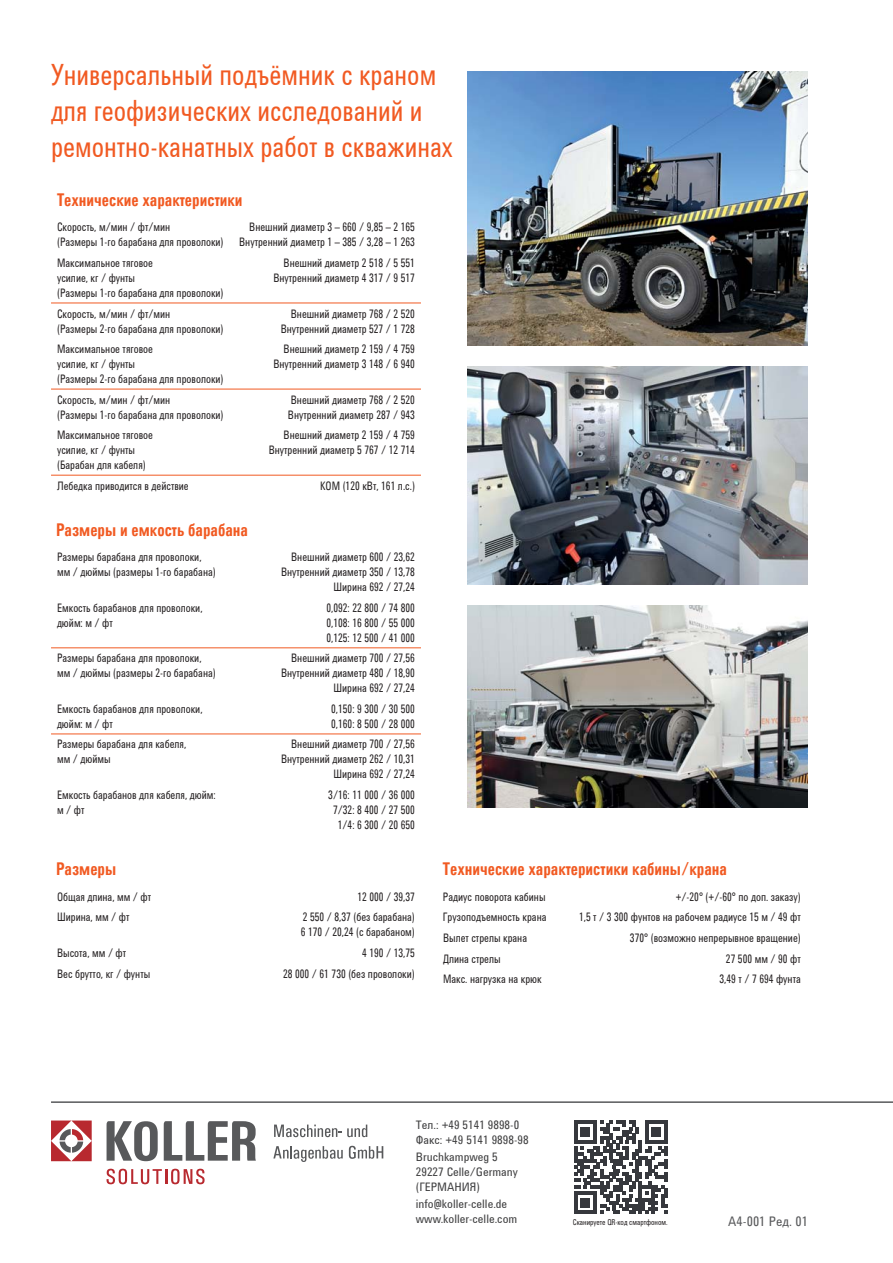
<style>
.page{position:relative;width:893px;height:1263px;background:#fff}
.page>*{position:absolute;margin:0;border:0;box-sizing:border-box;transform-origin:0 0}
.t1{font:30px/36px "Utah WGL Cond";color:#f15a22;scale:.85 1}
.t2{font:700 18px "Utah WGL Cond";color:#f15a22;scale:.85 1}
.t3{font:13.5px "Utah WGL Cond";color:#58595b}
.t4{font:12px/15px "Utah WGL Cond";color:#231f20;scale:.85 1}
.t5{font:12px/15px "Utah WGL Cond";color:#404041}
.t6{font:8.25px "Utah WGL Cond";color:#231f20;scale:.86 1}
</style>
<div class="page">
<svg style="left:107px;top:1121px;width:51px;height:40px"></svg>
<svg style="left:164px;top:1121px;width:92px;height:40px"></svg>
<svg style="left:107px;top:1169px;width:98px;height:15px"></svg>
<svg style="left:51px;top:1120px;width:41px;height:41px"></svg>
<svg style="left:274px;top:1124px;width:93px;height:13px"></svg>
<svg style="left:273px;top:1146px;width:70px;height:16px"></svg>
<svg style="left:349px;top:1146px;width:34px;height:13px"></svg>
<svg style="left:574px;top:1120px;width:93px;height:94px"></svg>
<hr style="left:51px;top:1101px;width:842px;height:2px;background:#58595b">
<img style="left:468px;top:71px;width:340px;height:274px">
<img style="left:468px;top:366px;width:340px;height:219px">
<img style="left:468px;top:606px;width:340px;height:201px">
<hr style="left:51px;top:648px;width:370px;height:1px;background:#f15a22">
<hr style="left:51px;top:734px;width:370px;height:1px;background:#f15a22">
<hr style="left:51px;top:303px;width:370px;height:1px;background:#f15a22">
<hr style="left:51px;top:389px;width:370px;height:1px;background:#f15a22">
<hr style="left:51px;top:475px;width:370px;height:1px;background:#f15a22">
<h1 class="t1" style="left:51px;top:56px;width:474px">Универсальный подъёмник с краном для геофизических исследований и ремонтно-канатных работ в скважинах</h1>
<h2 class="t2" style="left:57px;top:186px;width:220px">Технические характеристики</h2>
<p class="t4" style="left:57px;top:219px;width:197px">Скорость, м/мин / фт/мин<br>(Размеры 1-го барабана для проволоки)</p>
<p class="t4" style="left:239px;top:219px;width:208px;text-align:right">Внешний диаметр 3 – 660 / 9,85 – 2 165<br>Внутренний диаметр 1 – 385 / 3,28 – 1 263</p>
<p class="t4" style="left:57px;top:255px;width:197px">Максимальное тяговое<br>усилие, кг / фунты<br>(Размеры 1-го барабана для проволоки)</p>
<p class="t4" style="left:273px;top:255px;width:168px;text-align:right">Внешний диаметр 2 518 / 5 551<br>Внутренний диаметр 4 317 / 9 517</p>
<p class="t4" style="left:57px;top:305px;width:197px">Скорость, м/мин / фт/мин<br>(Размеры 2-го барабана для проволоки)</p>
<p class="t4" style="left:281px;top:305px;width:159px;text-align:right">Внешний диаметр 768 / 2 520<br>Внутренний диаметр 527 / 1 728</p>
<p class="t4" style="left:57px;top:341px;width:197px">Максимальное тяговое<br>усилие, кг / фунты<br>(Размеры 2-го барабана для проволоки)</p>
<p class="t4" style="left:273px;top:341px;width:168px;text-align:right">Внешний диаметр 2 159 / 4 759<br>Внутренний диаметр 3 148 / 6 940</p>
<p class="t4" style="left:57px;top:391px;width:197px">Скорость, м/мин / фт/мин<br>(Размеры 1-го барабана для проволоки)</p>
<p class="t4" style="left:288px;top:391px;width:151px">Внешний диаметр 768 / 2 520<br>Внутренний диаметр 287 / 943</p>
<p class="t4" style="left:57px;top:427px;width:114px">Максимальное тяговое усилие, кг / фунты (Барабан для кабеля)</p>
<p class="t4" style="left:269px;top:427px;width:174px;text-align:right">Внешний диаметр 2 159 / 4 759<br>Внутренний диаметр 5 767 / 12 714</p>
<p class="t4" style="left:57px;top:478px;width:156px">Лебедка приводится в действие</p>
<p class="t4" style="left:320px;top:478px;width:113px">KOM (120 кВт, 161 л.с.)</p>
<h2 class="t2" style="left:56px;top:516px;width:227px">Размеры и емкость барабана</h2>
<p class="t4" style="left:57px;top:549px;width:188px">Размеры барабана для проволоки, мм / дюймы (размеры 1-го барабана)</p>
<p class="t4" style="left:281px;top:549px;width:159px;text-align:right">Внешний диаметр 600 / 23,62<br>Внутренний диаметр 350 / 13,78<br>Ширина 692 / 27,24</p>
<p class="t4" style="left:57px;top:600px;width:173px">Емкость барабанов для проволоки, дюйм: м / фт</p>
<p class="t4" style="left:326px;top:600px;width:106px;text-align:justify">0,092: 22 800 / 74 800<br>0,108: 16 800 / 55 000<br>0,125: 12 500 / 41 000</p>
<p class="t4" style="left:57px;top:650px;width:188px">Размеры барабана для проволоки, мм / дюймы (размеры 2-го барабана)</p>
<p class="t4" style="left:281px;top:650px;width:159px;text-align:right">Внешний диаметр 700 / 27,56<br>Внутренний диаметр 480 / 18,90<br>Ширина 692 / 27,24</p>
<p class="t4" style="left:57px;top:701px;width:173px">Емкость барабанов для проволоки, дюйм: м / фт</p>
<p class="t4" style="left:331px;top:701px;width:100px">0,150: 9 300 / 30 500<br>0,160: 8 500 / 28 000</p>
<p class="t4" style="left:57px;top:736px;width:154px">Размеры барабана для кабеля, мм / дюймы</p>
<p class="t4" style="left:281px;top:736px;width:159px;text-align:right">Внешний диаметр 700 / 27,56<br>Внутренний диаметр 262 / 10,31<br>Ширина 692 / 27,24</p>
<p class="t4" style="left:57px;top:787px;width:188px">Емкость барабанов для кабеля, дюйм: м / фт</p>
<p class="t4" style="left:328px;top:787px;width:103px;text-align:right">3/16: 11 000 / 36 000<br>7/32: 8 400 / 27 500<br>1/4: 6 300 / 20 650</p>
<h2 class="t2" style="left:56px;top:855px;width:72px">Размеры</h2>
<p class="t4" style="left:57px;top:888px;width:112px">Общая длина, мм / фт</p>
<p class="t4" style="left:357px;top:888px;width:69px">12 000 / 39,37</p>
<p class="t4" style="left:57px;top:909px;width:87px">Ширина, мм / фт</p>
<p class="t4" style="left:301px;top:909px;width:136px">2 550 / 8,37 (без барабана)<br>6 170 / 20,24 (с барабаном)</p>
<p class="t4" style="left:57px;top:945px;width:83px">Высота, мм / фт</p>
<p class="t4" style="left:362px;top:945px;width:64px">4 190 / 13,75</p>
<p class="t4" style="left:57px;top:965px;width:111px">Вес брутто, кг / фунты</p>
<p class="t4" style="left:283px;top:965px;width:156px">28 000 / 61 730 (без проволоки)</p>
<h2 class="t2" style="left:443px;top:855px;width:336px">Технические характеристики кабины/крана</h2>
<p class="t4" style="left:443px;top:888px;width:122px">Радиус поворота кабины</p>
<p class="t4" style="left:676px;top:888px;width:149px">+/-20° (+/-60° по доп. заказу)</p>
<p class="t4" style="left:443px;top:909px;width:123px">Грузоподъемность крана</p>
<p class="t4" style="left:579px;top:909px;width:262px">1,5 т / 3 300 фунтов на рабочем радиусе 15 м / 49 фт</p>
<p class="t4" style="left:443px;top:930px;width:100px">Вылет стрелы крана</p>
<p class="t4" style="left:630px;top:930px;width:202px">370° (возможно непрерывное вращение)</p>
<p class="t4" style="left:443px;top:950px;width:69px">Длина стрелы</p>
<p class="t4" style="left:726px;top:950px;width:90px">27 500 мм / 90 фт</p>
<p class="t4" style="left:443px;top:971px;width:118px">Макс. нагрузка на крюк</p>
<p class="t4" style="left:720px;top:971px;width:97px">3,49 т / 7 694 фунта</p>
<p class="t5" style="left:416px;top:1117px;width:114px">Тел.: +49 5141 9898-0<br>Факс: +49 5141 9898-98</p>
<p class="t5" style="left:416px;top:1149px;width:103px">Bruchkampweg 5<br>29227 Celle/Germany (ГЕРМАНИЯ)</p>
<p class="t5" style="left:416px;top:1196px;width:103px">info@koller-celle.de www.koller-celle.com</p>
<p class="t6" style="left:573px;top:1216px;width:112px">Сканируете QR-код смартфоном.</p>
<p class="t3" style="left:728px;top:1211px;width:81px">A4-001 Ред. 01</p>
</div>
